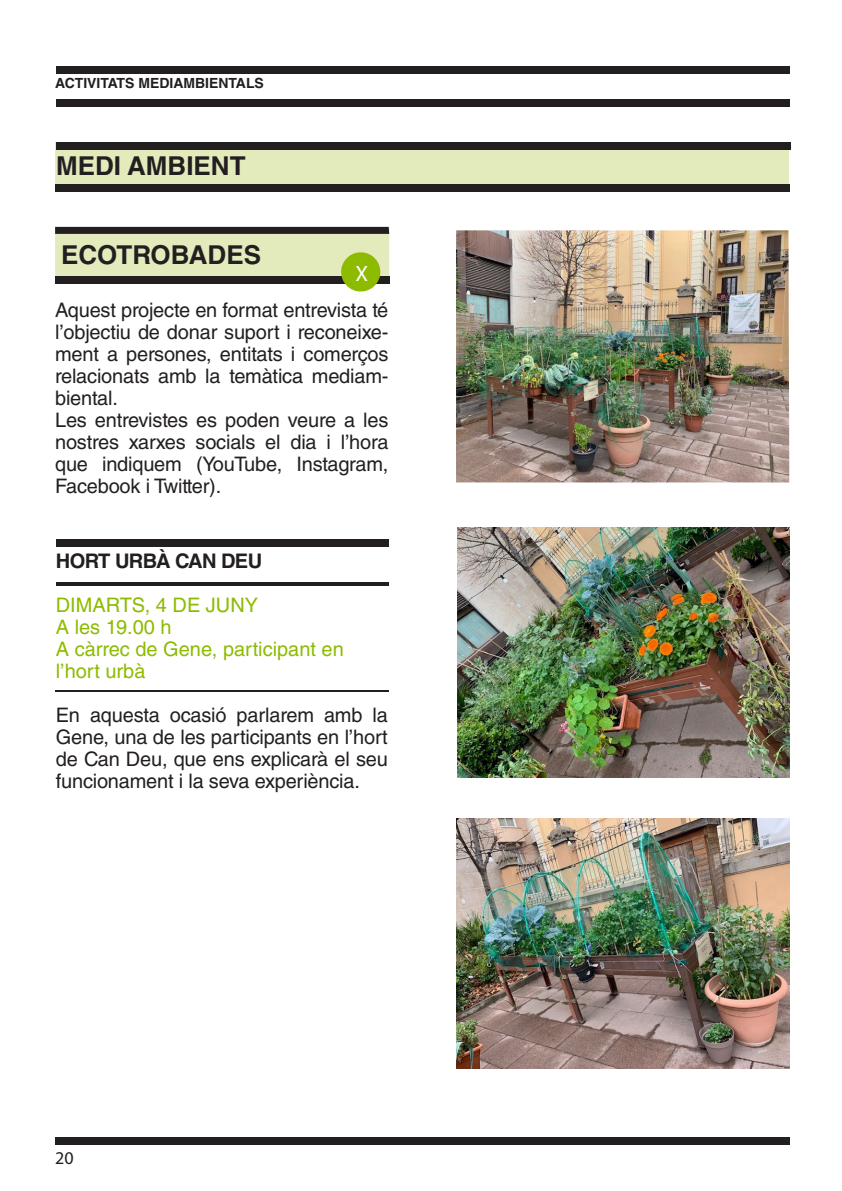
<style>
.page{position:relative;width:842px;height:1191px;background:#fff}
.page>*{position:absolute;margin:0;border:0;box-sizing:border-box;transform-origin:0 0}
.t1{font:700 26px "Helvetica LT Std";color:#231f20}
.t2{font:22.2px "Myriad Pro";color:#fff}
.t3{font:700 20.2px "Helvetica LT Std";letter-spacing:-.03em;color:#231f20}
.t4{font:20px/22px "Helvetica LT Std";letter-spacing:-.01em;color:#231f20;text-align:justify}
.t5{font:20px/22px "Helvetica LT Std";color:#8dbb00}
.t6{font:18px "Myriad Pro";color:#231f20}
.t7{font:700 14px "Helvetica LT Std";color:#231f20}
</style>
<div class="page">
<div style="left:55px;top:1137px;width:734px;height:7px;background:#231f20"></div>
<div style="left:56px;top:539px;width:332px;height:7px;background:#231f20"></div>
<hr style="left:56px;top:583px;width:332px;height:3px;background:#231f20">
<hr style="left:55px;top:690px;width:334px;height:2px;background:#231f20">
<svg style="left:55px;top:227px;width:334px;height:65px;background:#b8bd97"></svg>
<div style="left:56px;top:67px;width:734px;height:7px;background:#231f20"></div>
<div style="left:56px;top:99px;width:734px;height:7px;background:#231f20"></div>
<div style="left:55px;top:142px;width:733px;height:43px;background:#e3eabb"></div>
<div style="left:56px;top:142px;width:734px;height:7px;background:#231f20"></div>
<div style="left:55px;top:185px;width:734px;height:7px;background:#231f20"></div>
<img style="left:456px;top:230px;width:333px;height:252px">
<img style="left:457px;top:527px;width:332px;height:250px">
<img style="left:456px;top:819px;width:333px;height:250px">
<p class="t7" style="left:55px;top:75px;width:210px">ACTIVITATS MEDIAMBIENTALS</p>
<p class="t1" style="left:56px;top:150px;width:191px">MEDI AMBIENT</p>
<p class="t1" style="left:61px;top:239px;width:201px">ECOTROBADES</p>
<p class="t4" style="left:55px;top:299px;width:335px">Aquest projecte en format entrevista té l’objectiu de donar suport i reconeixe&shy;ment a persones, entitats i comerços relacionats amb la temàtica mediam&shy;biental.</p>
<p class="t4" style="left:55px;top:409px;width:335px">Les entrevistes es poden veure a les nostres xarxes socials el dia i l’hora que indiquem (YouTube, Instagram, Facebook i Twitter).</p>
<p class="t2" style="left:355px;top:260px;width:14px">X</p>
<p class="t3" style="left:56px;top:549px;width:208px">HORT URBÀ CAN DEU</p>
<p class="t5" style="left:56px;top:594px;width:204px">DIMARTS, 4 DE JUNY</p>
<p class="t5" style="left:56px;top:616px;width:117px">A les 19.00 h</p>
<p class="t5" style="left:56px;top:638px;width:290px">A càrrec de Gene, participant en l’hort urbà</p>
<p class="t4" style="left:56px;top:704px;width:334px">En aquesta ocasió parlarem amb la Gene, una de les participants en l’hort de Can Deu, que ens explicarà el seu funcionament i la seva experiència.</p>
<p class="t6" style="left:55px;top:1146px;width:20px">20</p>
</div>
